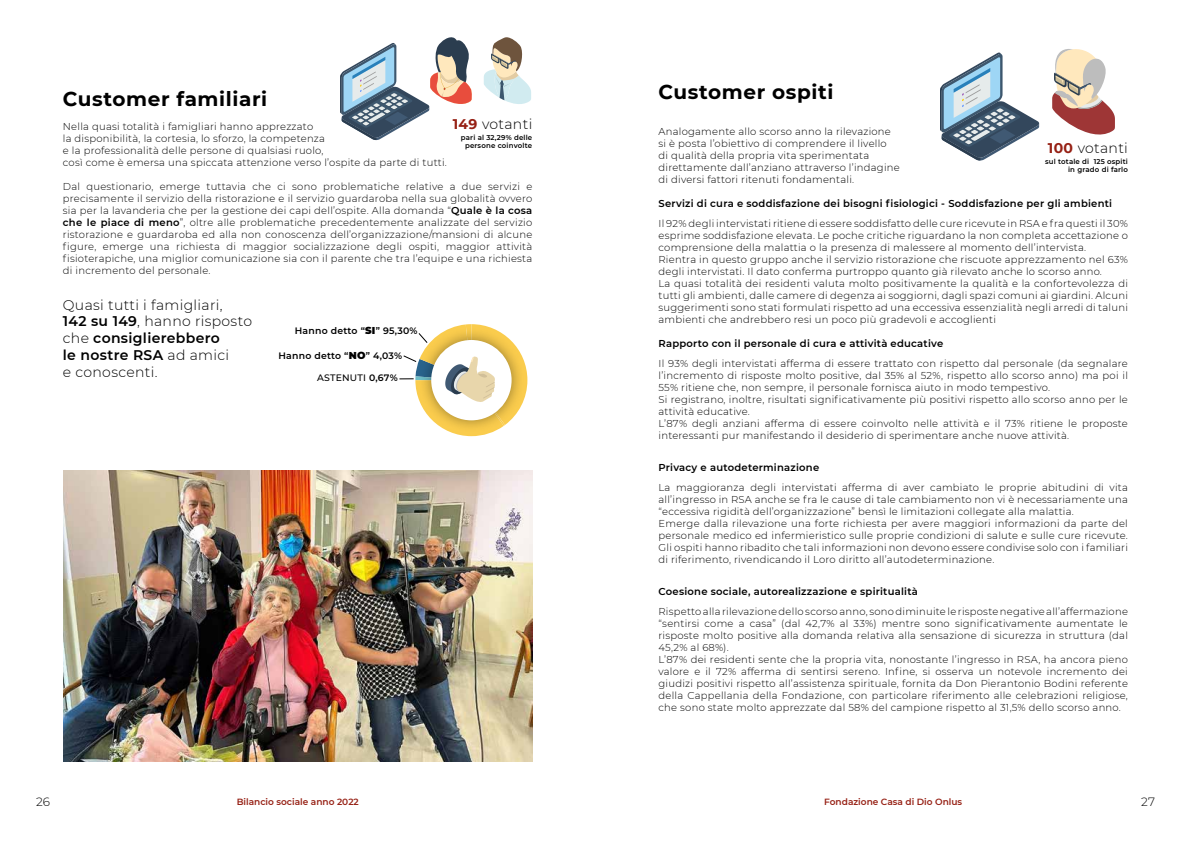
<style>
.page{position:relative;width:1191px;height:842px;background:#fff}
.page>*{position:absolute;margin:0;border:0;box-sizing:border-box;transform-origin:0 0}
.t1{font:700 20px "Montserrat";letter-spacing:.03em;color:#000}
.t2{font:300 14px/16.8px "Montserrat";letter-spacing:.025em;color:#000}
.t3{font:300 12px "Montserrat";color:#000}
.t4{font:300 10px/12px "Montserrat";letter-spacing:.025em;color:#000}
.t5{font:600 10px "Montserrat";letter-spacing:.025em;color:#000}
.t6{font:600 9.3px "Montserrat";letter-spacing:.025em;color:#000}
.t7{font:500 9.3px "Montserrat";letter-spacing:.025em;color:#000}
.t8{font:600 9px "Montserrat";color:#962014}
.t9{font:600 7px/8px "Montserrat";letter-spacing:.025em;color:#000;text-align:center}
.s1{font-weight:600}
.s2{font-weight:700;color:#962014}
.s3{font-weight:900;font-size:10px}
</style>
<div class="page">
<svg style="left:399px;top:324px;width:128px;height:112px"></svg>
<svg style="left:484px;top:37px;width:47px;height:67px"></svg>
<svg style="left:340px;top:37px;width:132px;height:103px"></svg>
<svg style="left:1052px;top:49px;width:63px;height:86px"></svg>
<svg style="left:940px;top:53px;width:99px;height:107px"></svg>
<img style="left:63px;top:471px;width:469px;height:290px">
<h1 class="t1" style="left:63px;top:84px;width:206px">Customer familiari</h1>
<p class="t4" style="left:63px;top:120px;width:385px">Nella quasi totalità i famigliari hanno apprezzato<br>la disponibilità, la cortesia, lo sforzo, la competenza<br>e la professionalità delle persone di qualsiasi ruolo,<br>così come è emersa una spiccata attenzione verso l’ospite da parte di tutti.</p>
<p class="t4" style="left:63px;top:180px;width:471px;text-align:justify">Dal questionario, emerge tuttavia che ci sono problematiche relative a due servizi e precisamente il servizio della ristorazione e il servizio guardaroba nella sua globalità ovvero sia per la lavanderia che per la gestione dei capi dell’ospite. Alla domanda “<span class="s1">Quale è la cosa che le piace di meno</span>”, oltre alle problematiche precedentemente analizzate del servizio ristorazione e guardaroba ed alla non conoscenza dell’organizzazione/mansioni di alcune figure, emerge una richiesta di maggior socializzazione degli ospiti, maggior attività fisioterapiche, una miglior comunicazione sia con il parente che tra l’equipe e una richiesta di incremento del personale.</p>
<h2 class="t2" style="left:63px;top:296px;width:191px">Quasi tutti i famigliari,<br><span class="s1">142 su 149</span>, hanno risposto che <span class="s1">consiglierebbero<br>le nostre RSA</span> ad amici<br>e conoscenti.</h2>
<p class="t7" style="left:317px;top:371px;width:82px">ASTENUTI <span class="s1">0,67%</span></p>
<h2 class="t2" style="left:453px;top:115px;width:81px"><span class="s2">149</span> votanti</h2>
<p class="t9" style="left:461px;top:133px;width:73px">pari al 32,29% delle persone coinvolte</p>
<p class="t6" style="left:295px;top:324px;width:124px">Hanno detto “<span class="s3">SI</span>” 95,30%</p>
<p class="t6" style="left:278px;top:349px;width:125px">Hanno detto “<span class="s3">NO</span>” 4,03%</p>
<h1 class="t1" style="left:658px;top:78px;width:176px">Customer ospiti</h1>
<p class="t4" style="left:658px;top:125px;width:243px">Analogamente allo scorso anno la rilevazione si è posta l’obiettivo di comprendere il livello<br>di qualità della propria vita sperimentata direttamente dall’anziano attraverso l’indagine di diversi fattori ritenuti fondamentali.</p>
<p class="t5" style="left:658px;top:197px;width:455px">Servizi di cura e soddisfazione dei bisogni fisiologici - Soddisfazione per gli ambienti</p>
<p class="t4" style="left:658px;top:217px;width:471px">Il 92% degli intervistati ritiene di essere soddisfatto delle cure ricevute in RSA e fra questi il 30% esprime soddisfazione elevata. Le poche critiche riguardano la non completa accettazione o comprensione della malattia o la presenza di malessere al momento dell’intervista.<br>Rientra in questo gruppo anche il servizio ristorazione che riscuote apprezzamento nel 63% degli intervistati. Il dato conferma purtroppo quanto già rilevato anche lo scorso anno.<br>La quasi totalità dei residenti valuta molto positivamente la qualità e la confortevolezza di tutti gli ambienti, dalle camere di degenza ai soggiorni, dagli spazi comuni ai giardini. Alcuni suggerimenti sono stati formulati rispetto ad una eccessiva essenzialità negli arredi di taluni ambienti che andrebbero resi un poco più gradevoli e accoglienti</p>
<p class="t5" style="left:658px;top:337px;width:286px">Rapporto con il personale di cura e attività educative</p>
<p class="t4" style="left:658px;top:357px;width:471px">Il 93% degli intervistati afferma di essere trattato con rispetto dal personale (da segnalare l’incremento di risposte molto positive, dal 35% al 52%, rispetto allo scorso anno) ma poi il 55% ritiene che, non sempre, il personale fornisca aiuto in modo tempestivo.<br>Si registrano, inoltre, risultati significativamente più positivi rispetto allo scorso anno per le attività educative.<br>L’87% degli anziani afferma di essere coinvolto nelle attività e il 73% ritiene le proposte interessanti pur manifestando il desiderio di sperimentare anche nuove attività.</p>
<p class="t5" style="left:658px;top:461px;width:162px">Privacy e autodeterminazione</p>
<p class="t4" style="left:658px;top:481px;width:471px">La maggioranza degli intervistati afferma di aver cambiato le proprie abitudini di vita all’ingresso in RSA anche se fra le cause di tale cambiamento non vi è necessariamente una “eccessiva rigidità dell’organizzazione” bensì le limitazioni collegate alla malattia.<br>Emerge dalla rilevazione una forte richiesta per avere maggiori informazioni da parte del personale medico ed infermieristico sulle proprie condizioni di salute e sulle cure ricevute.<br>Gli ospiti hanno ribadito che tali informazioni non devono essere condivise solo con i familiari di riferimento, rivendicando il Loro diritto all’autodeterminazione.</p>
<p class="t5" style="left:658px;top:585px;width:261px">Coesione sociale, autorealizzazione e spiritualità</p>
<p class="t4" style="left:658px;top:605px;width:471px">Rispetto alla rilevazione dello scorso anno, sono diminuite le risposte negative all’affermazione “sentirsi come a casa” (dal 42,7% al 33%) mentre sono significativamente aumentate le risposte molto positive alla domanda relativa alla sensazione di sicurezza in struttura (dal 45,2% al 68%).<br>L’87% dei residenti sente che la propria vita, nonostante l’ingresso in RSA, ha ancora pieno valore e il 72% afferma di sentirsi sereno. Infine, si osserva un notevole incremento dei giudizi positivi rispetto all’assistenza spirituale, fornita da Don Pierantonio Bodini referente della Cappellania della Fondazione, con particolare riferimento alle celebrazioni religiose, che sono state molto apprezzate dal 58% del campione rispetto al 31,5% dello scorso anno.</p>
<h2 class="t2" style="left:1047px;top:139px;width:82px"><span class="s2">100</span> votanti</h2>
<p class="t9" style="left:1045px;top:157px;width:84px;text-align:right">sul totale di 125 ospiti in grado di farlo</p>
<p class="t3" style="left:36px;top:794px;width:15px">26</p>
<p class="t8" style="left:237px;top:795px;width:124px">Bilancio sociale anno 2022</p>
<p class="t8" style="left:824px;top:795px;width:139px">Fondazione Casa di Dio Onlus</p>
<p class="t3" style="left:1141px;top:794px;width:15px">27</p>
</div>
